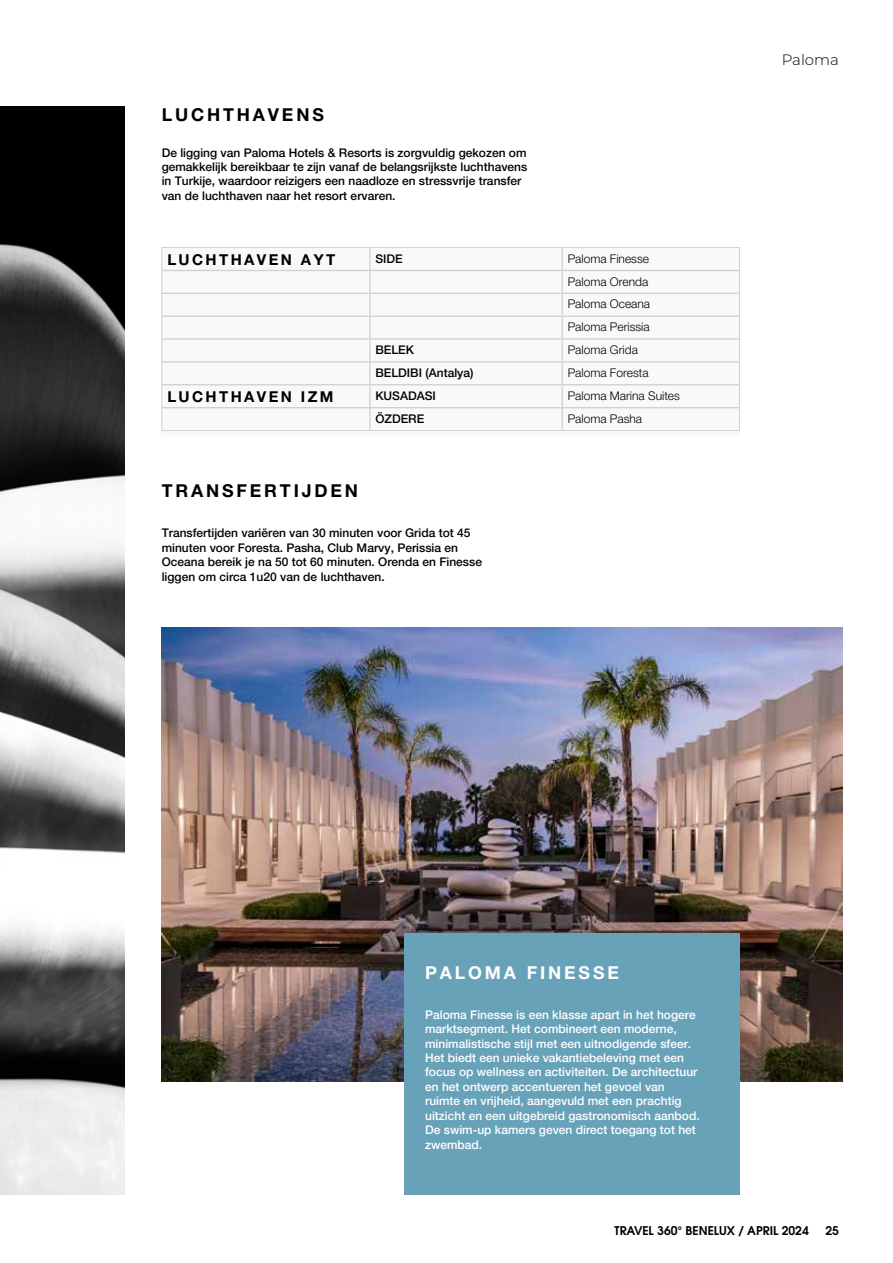
<style>
.page{position:relative;width:893px;height:1263px;background:#fff}
.page>*{position:absolute;margin:0;border:0;box-sizing:border-box;transform-origin:0 0}
.t1{font:17.85px "Helvetica Neue LT 75 Bd";letter-spacing:.16em;color:#000}
.t2{font:17.85px "Helvetica Neue LT 75 Bd";letter-spacing:.16em;color:#fff}
.t3{font:15px "Helvetica Neue LT 75 Bd";letter-spacing:.16em;color:#000}
.t4{font:300 15px "Montserrat";color:#000}
.t5{font:12px/14.4px "Helvetica Neue LT 65 Md";color:#000}
.t6{font:12px/14.4px "Helvetica Neue LT 65 Md";color:#fff}
.t7{font:12px/23px "Helvetica Neue LT 45 Lt";color:#000}
.t8{font:600 12px "Avant Garde LT";color:#000}
</style>
<div class="page">
<div style="left:162px;top:247px;width:578px;height:189px;background:#f9f9f9"></div>
<hr style="left:162px;top:247px;width:208px;height:1px;background:#d1d1d1">
<hr style="left:370px;top:247px;width:192px;height:1px;background:#d1d1d1">
<hr style="left:562px;top:247px;width:178px;height:1px;background:#d1d1d1">
<svg style="left:162px;top:248px;width:1px;height:182px"></svg>
<svg style="left:739px;top:248px;width:1px;height:182px"></svg>
<hr style="left:162px;top:430px;width:208px;height:1px;background:#d1d1d1">
<hr style="left:370px;top:430px;width:192px;height:1px;background:#d1d1d1">
<hr style="left:562px;top:430px;width:178px;height:1px;background:#d1d1d1">
<hr style="left:369px;top:248px;width:2px;height:22px;background:#d1d1d1">
<hr style="left:561px;top:248px;width:2px;height:22px;background:#d1d1d1">
<hr style="left:162px;top:270px;width:208px;height:1px;background:#d1d1d1">
<hr style="left:370px;top:270px;width:192px;height:1px;background:#d1d1d1">
<hr style="left:369px;top:271px;width:2px;height:22px;background:#d1d1d1">
<hr style="left:562px;top:270px;width:177px;height:1px;background:#d1d1d1">
<hr style="left:561px;top:271px;width:2px;height:22px;background:#d1d1d1">
<hr style="left:162px;top:293px;width:208px;height:1px;background:#d1d1d1">
<hr style="left:370px;top:293px;width:192px;height:1px;background:#d1d1d1">
<hr style="left:369px;top:294px;width:2px;height:21px;background:#d1d1d1">
<hr style="left:562px;top:293px;width:177px;height:1px;background:#d1d1d1">
<hr style="left:561px;top:294px;width:2px;height:21px;background:#d1d1d1">
<hr style="left:162px;top:315px;width:208px;height:2px;background:#d1d1d1">
<hr style="left:370px;top:315px;width:192px;height:2px;background:#d1d1d1">
<hr style="left:369px;top:317px;width:2px;height:21px;background:#d1d1d1">
<hr style="left:562px;top:315px;width:177px;height:2px;background:#d1d1d1">
<hr style="left:561px;top:317px;width:2px;height:21px;background:#d1d1d1">
<hr style="left:162px;top:338px;width:208px;height:2px;background:#d1d1d1">
<hr style="left:370px;top:338px;width:192px;height:2px;background:#d1d1d1">
<hr style="left:369px;top:340px;width:2px;height:21px;background:#d1d1d1">
<hr style="left:562px;top:338px;width:177px;height:2px;background:#d1d1d1">
<hr style="left:561px;top:340px;width:2px;height:21px;background:#d1d1d1">
<hr style="left:162px;top:361px;width:208px;height:2px;background:#d1d1d1">
<hr style="left:370px;top:361px;width:192px;height:2px;background:#d1d1d1">
<hr style="left:369px;top:363px;width:2px;height:21px;background:#d1d1d1">
<hr style="left:562px;top:361px;width:177px;height:2px;background:#d1d1d1">
<hr style="left:561px;top:363px;width:2px;height:21px;background:#d1d1d1">
<hr style="left:162px;top:384px;width:208px;height:1px;background:#d1d1d1">
<hr style="left:370px;top:384px;width:192px;height:1px;background:#d1d1d1">
<hr style="left:369px;top:385px;width:2px;height:22px;background:#d1d1d1">
<hr style="left:562px;top:384px;width:177px;height:1px;background:#d1d1d1">
<hr style="left:561px;top:385px;width:2px;height:22px;background:#d1d1d1">
<hr style="left:162px;top:407px;width:208px;height:1px;background:#d1d1d1">
<hr style="left:370px;top:407px;width:192px;height:1px;background:#d1d1d1">
<hr style="left:369px;top:408px;width:2px;height:22px;background:#d1d1d1">
<hr style="left:562px;top:407px;width:177px;height:1px;background:#d1d1d1">
<hr style="left:561px;top:408px;width:2px;height:22px;background:#d1d1d1">
<img style="left:162px;top:628px;width:680px;height:454px">
<div style="left:405px;top:933px;width:335px;height:262px;background:#68a2b9"></div>
<img style="left:0;top:107px;width:125px;height:1088px">
<h1 class="t1" style="left:162px;top:104px;width:164px">LUCHTHAVENS</h1>
<p class="t5" style="left:162px;top:145px;width:367px">De ligging van Paloma Hotels &amp; Resorts is zorgvuldig gekozen om gemakkelijk bereikbaar te zijn vanaf de belangsrijkste luchthavens in Turkije, waardoor reizigers een naadloze en stressvrije transfer van de luchthaven naar het resort ervaren.</p>
<p class="t3" style="left:167px;top:250px;width:169px">LUCHTHAVEN AYT</p>
<p class="t5" style="left:375px;top:251px;width:29px">SIDE</p>
<p class="t7" style="left:568px;top:247px;width:84px">Paloma Finesse<br>Paloma Orenda<br>Paloma Oceana<br>Paloma Perissia</p>
<p class="t5" style="left:375px;top:342px;width:40px">BELEK</p>
<p class="t7" style="left:568px;top:338px;width:72px">Paloma Grida</p>
<p class="t5" style="left:375px;top:365px;width:100px">BELDIBI (Antalya)</p>
<p class="t7" style="left:568px;top:361px;width:82px">Paloma Foresta</p>
<p class="t3" style="left:167px;top:387px;width:168px">LUCHTHAVEN IZM</p>
<p class="t5" style="left:375px;top:388px;width:62px">KUSADASI</p>
<p class="t7" style="left:568px;top:384px;width:114px">Paloma Marina Suites</p>
<p class="t5" style="left:375px;top:411px;width:50px">ÖZDERE</p>
<p class="t7" style="left:568px;top:407px;width:76px">Paloma Pasha</p>
<h1 class="t1" style="left:162px;top:479px;width:198px">TRANSFERTIJDEN</h1>
<p class="t5" style="left:162px;top:526px;width:322px">Transfertijden variëren van 30 minuten voor Grida tot 45 minuten voor Foresta. Pasha, Club Marvy, Perissia en Oceana bereik je na 50 tot 60 minuten. Orenda en Finesse liggen om circa 1u20 van de luchthaven.</p>
<p class="t4" style="left:782px;top:49px;width:59px">Paloma</p>
<h1 class="t2" style="left:425px;top:961px;width:195px">PALOMA FINESSE</h1>
<p class="t6" style="left:425px;top:1007px;width:276px">Paloma Finesse is een klasse apart in het hogere marktsegment. Het combineert een moderne, minimalistische stijl met een uitnodigende sfeer.<br>Het biedt een unieke vakantiebeleving met een focus op wellness en activiteiten. De architectuur en het ontwerp accentueren het gevoel van ruimte en vrijheid, aangevuld met een prachtig uitzicht en een uitgebreid gastronomisch aanbod.<br>De swim-up kamers geven direct toegang tot het zwembad.</p>
<p class="t8" style="left:615px;top:1222px;width:196px">TRAVEL 360° BENELUX / APRIL 2024</p>
<p class="t8" style="left:825px;top:1222px;width:15px">25</p>
</div>
